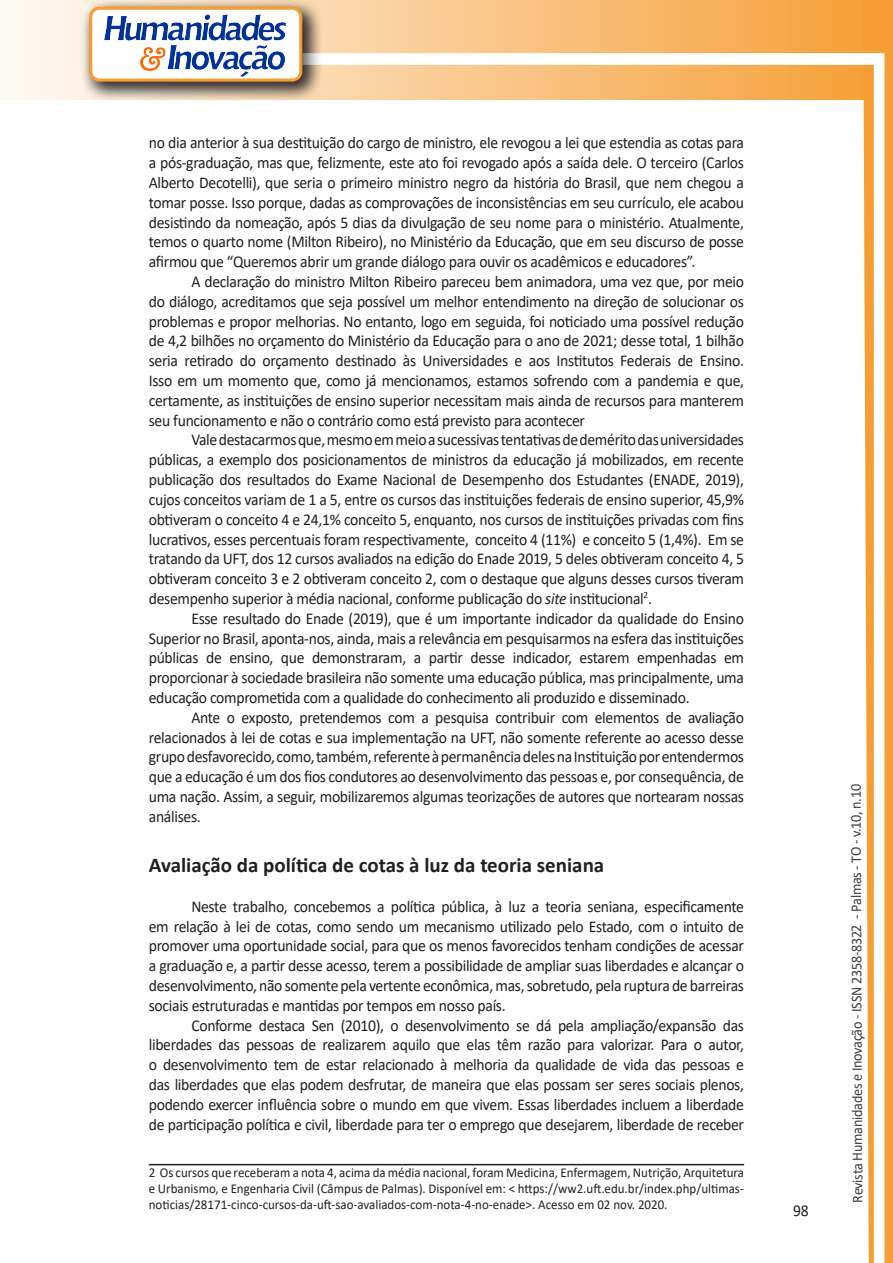
<style>
.page{position:relative;width:893px;height:1263px;background:#fff}
.page>*{position:absolute;margin:0;border:0;box-sizing:border-box;transform-origin:0 0}
.Titulo_2{font:700 21px "Calibri";color:#231f20}
.texto{font:16.5px/19.8px "Calibri";letter-spacing:-.02em;color:#231f20;text-align:justify;scale:.95 1}
.t1{font:15px "Calibri";letter-spacing:-.025em;color:#3e3e3f;scale:.95 1}
.Rodapé{font:13.5px/16.2px "Calibri";color:#231f20;text-align:justify;scale:.96 1}
.s1{font-style:italic}
</style>
<div class="page">
<svg style="left:5px;top:0;width:858px;height:100px;background:#f9c484"></svg>
<div style="left:302px;top:53px;width:582px;height:12px;background:#fff;border:2px solid #fff"></div>
<svg style="left:863px;top:0;width:30px;height:1263px"></svg>
<div style="left:81px;top:0;width:241px;height:102px;background:#231f20;opacity:.75"></div>
<div style="left:91px;top:8px;width:210px;height:72px;background:#fff;border-radius:9px"></div>
<img style="left:104px;top:14px;width:181px;height:62px">
<div style="left:89px;top:7px;width:213px;height:75px;border:3px solid #f69e34;border-radius:9px"></div>
<hr style="left:149px;top:1164px;width:595px;height:1px;background:#231f20">
<p class="texto" style="left:149px;top:133px;width:628px">no dia anterior à sua destituição do cargo de ministro, ele revogou a lei que estendia as cotas para a pós-graduação, mas que, felizmente, este ato foi revogado após a saída dele. O terceiro (Carlos Alberto Decotelli), que seria o primeiro ministro negro da história do Brasil, que nem chegou a tomar posse. Isso porque, dadas as comprovações de inconsistências em seu currículo, ele acabou desistindo da nomeação, após 5 dias da divulgação de seu nome para o ministério. Atualmente, temos o quarto nome (Milton Ribeiro), no Ministério da Educação, que em seu discurso de posse afirmou que “Queremos abrir um grande diálogo para ouvir os acadêmicos e educadores”.</p>
<p class="texto" style="left:149px;top:271px;width:628px;text-indent:43px">A declaração do ministro Milton Ribeiro pareceu bem animadora, uma vez que, por meio do diálogo, acreditamos que seja possível um melhor entendimento na direção de solucionar os problemas e propor melhorias. No entanto, logo em seguida, foi noticiado uma possível redução de 4,2 bilhões no orçamento do Ministério da Educação para o ano de 2021; desse total, 1 bilhão seria retirado do orçamento destinado às Universidades e aos Institutos Federais de Ensino.<br>Isso em um momento que, como já mencionamos, estamos sofrendo com a pandemia e que, certamente, as instituições de ensino superior necessitam mais ainda de recursos para manterem seu funcionamento e não o contrário como está previsto para acontecer</p>
<p class="texto" style="left:149px;top:430px;width:628px;text-indent:43px">Vale destacarmos que, mesmo em meio a sucessivas tentativas de demérito das universidades públicas, a exemplo dos posicionamentos de ministros da educação já mobilizados, em recente publicação dos resultados do Exame Nacional de Desempenho dos Estudantes (ENADE, 2019), cujos conceitos variam de 1 a 5, entre os cursos das instituições federais de ensino superior, 45,9% obtiveram o conceito 4 e 24,1% conceito 5, enquanto, nos cursos de instituições privadas com fins lucrativos, esses percentuais foram respectivamente, conceito 4 (11%) e conceito 5 (1,4%). Em se tratando da UFT, dos 12 cursos avaliados na edição do Enade 2019, 5 deles obtiveram conceito 4, 5 obtiveram conceito 3 e 2 obtiveram conceito 2, com o destaque que alguns desses cursos tiveram desempenho superior à média nacional, conforme publicação do <span class="s1">site</span> institucional<sup>2</sup>.</p>
<p class="texto" style="left:149px;top:608px;width:628px;text-indent:43px">Esse resultado do Enade (2019), que é um importante indicador da qualidade do Ensino Superior no Brasil, aponta-nos, ainda, mais a relevância em pesquisarmos na esfera das instituições públicas de ensino, que demonstraram, a partir desse indicador, estarem empenhadas em proporcionar à sociedade brasileira não somente uma educação pública, mas principalmente, uma educação comprometida com a qualidade do conhecimento ali produzido e disseminado.</p>
<p class="texto" style="left:149px;top:707px;width:628px;text-indent:43px">Ante o exposto, pretendemos com a pesquisa contribuir com elementos de avaliação relacionados à lei de cotas e sua implementação na UFT, não somente referente ao acesso desse grupo desfavorecido, como, também, referente à permanência deles na Instituição por entendermos que a educação é um dos fios condutores ao desenvolvimento das pessoas e, por consequência, de uma nação. Assim, a seguir, mobilizaremos algumas teorizações de autores que nortearam nossas análises.</p>
<p class="Titulo_2" style="left:149px;top:850px;width:457px">Avaliação da política de cotas à luz da teoria seniana</p>
<p class="texto" style="left:149px;top:896px;width:628px;text-indent:43px">Neste trabalho, concebemos a política pública, à luz a teoria seniana, especificamente em relação à lei de cotas, como sendo um mecanismo utilizado pelo Estado, com o intuito de promover uma oportunidade social, para que os menos favorecidos tenham condições de acessar a graduação e, a partir desse acesso, terem a possibilidade de ampliar suas liberdades e alcançar o desenvolvimento, não somente pela vertente econômica, mas, sobretudo, pela ruptura de barreiras sociais estruturadas e mantidas por tempos em nosso país.</p>
<p class="texto" style="left:149px;top:1015px;width:628px;text-indent:43px">Conforme destaca Sen (2010), o desenvolvimento se dá pela ampliação/expansão das liberdades das pessoas de realizarem aquilo que elas têm razão para valorizar. Para o autor, o desenvolvimento tem de estar relacionado à melhoria da qualidade de vida das pessoas e das liberdades que elas podem desfrutar, de maneira que elas possam ser seres sociais plenos, podendo exercer influência sobre o mundo em que vivem. Essas liberdades incluem a liberdade de participação política e civil, liberdade para ter o emprego que desejarem, liberdade de receber</p>
<p class="Rodapé" style="left:149px;top:1164px;width:621px">2 Os cursos que receberam a nota 4, acima da média nacional, foram Medicina, Enfermagem, Nutrição, Arquitetura e Urbanismo, e Engenharia Civil (Câmpus de Palmas). Disponível em: &lt; https://ww2.uft.edu.br/index.php/ultimas&shy;noticias/28171-cinco-cursos-da-uft-sao-avaliados-com-nota-4-no-enade&gt;. Acesso em 02 nov. 2020.</p>
<p class="texto" style="left:793px;top:1200px;width:18px">98</p>
<p class="t1" style="left:846px;top:1203px;width:442px;rotate:-90deg">Revista Humanidades e Inovação - ISSN 2358-8322 - Palmas - TO - v.10, n.10</p>
</div>
